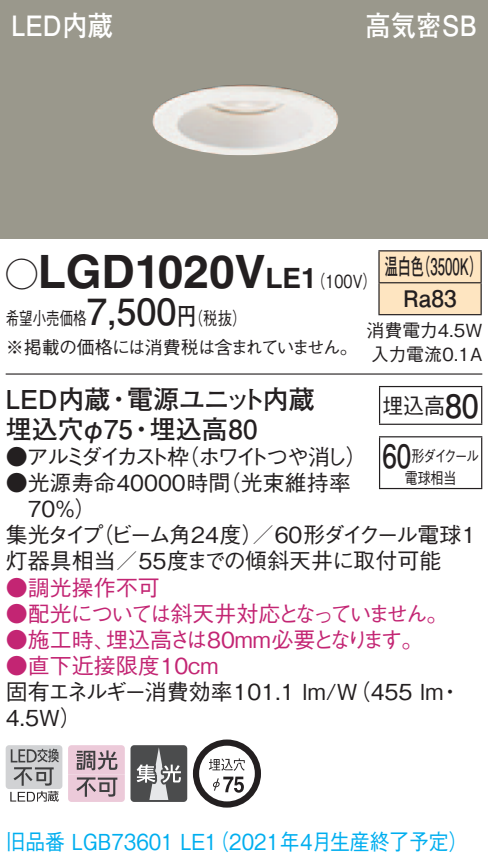
<style>
.page{position:relative;width:488px;height:860px;background:#fff}
.page>*{position:absolute;margin:0;border:0;box-sizing:border-box;transform-origin:0 0}
.t1{font:700 46px "Helvetica LT Std";color:#231f20}
.t2{font:700 36px "Futo Go B101 Pro";color:#231f20}
.t3{font:700 32px "Futo Go B101 Pro";color:#231f20;scale:.95 1}
.t4{font:700 32px "Futo Go B101 Pro";color:#231f20;scale:.81 1}
.t5{font:700 28px "Futo Go B101 Pro";color:#fff;scale:.9 1}
.t6{font:700 28px "Helvetica LT Std";color:#231f20}
.t7{font:700 26px "Futo Go B101 Pro";color:#231f20}
.t8{font:700 26px "Futo Go B101 Pro";letter-spacing:-.05em;color:#231f20}
.t9{font:700 22.8px/32px "Futo Go B101 Pro";color:#231f20;scale:.58 1}
.t10{font:500 22px/26px "Gothic BBB Pro";color:#231f20}
.t11{font:500 22px/26px "Gothic BBB Pro";letter-spacing:-.095em;color:#c32573}
.t12{font:500 22px "Gothic BBB Pro";color:#00aeef;scale:.9 1}
.t13{font:500 22px "Gothic BBB Pro";color:#c32573}
.t14{font:500 22px "Gothic BBB Pro";letter-spacing:-.065em;color:#231f20}
.t15{font:500 22px "Gothic BBB Pro";letter-spacing:-.15em;color:#231f20}
.t16{font:500 22px "Gothic BBB Pro";letter-spacing:-.18em;color:#231f20}
.t17{font:500 22px "Gothic BBB Pro";letter-spacing:-.04em;color:#231f20}
.t18{font:500 22px "Gothic BBB Pro";color:#231f20;scale:.95 1}
.t19{font:500 18px/28px "Gothic BBB Pro";letter-spacing:-.04em;color:#231f20;scale:.75 1}
.t20{font:500 18px/24px "Gothic BBB Pro";color:#231f20}
.t21{font:500 18px "Gothic BBB Pro";color:#231f20;scale:.8 1}
.t22{font:500 16px "Gothic BBB Pro";letter-spacing:-.11em;color:#231f20;scale:.81 1}
.s1{font-family:"Ford Classification 1";font-weight:400;font-size:32px}
.s2{font-family:"Futo Go B101 Pro";font-weight:700;font-size:24px}
.s3{font-size:46px}
.s4{font-family:"Helvetica LT Std";font-weight:700;font-size:28px}
</style>
<div class="page">
<div style="left:0;top:0;width:488px;height:238px;background:#9a988c"></div>
<img style="left:152px;top:85px;width:186px;height:70px">
<div style="left:6px;top:744px;width:56px;height:44px;background:#d1d2d4;border-radius:3px"></div>
<svg style="left:10px;top:748px;width:49px;height:53px"></svg>
<svg style="left:68px;top:745px;width:57px;height:56px;background:#c9aeba"></svg>
<svg style="left:133px;top:747px;width:51px;height:51px;background:#777879"></svg>
<div style="left:130px;top:744px;width:57px;height:57px;border:2px solid #4b4c4d;border-radius:3px"></div>
<svg style="left:193px;top:739px;width:68px;height:68px"></svg>
<hr style="left:6px;top:373px;width:476px;height:1px;background:#231f20">
<div style="left:379px;top:251px;width:101px;height:63px;background:#fee5c1"></div>
<hr style="left:378px;top:250px;width:103px;height:1px;background:#231f20">
<hr style="left:378px;top:251px;width:1px;height:31px;background:#231f20">
<hr style="left:480px;top:251px;width:1px;height:31px;background:#231f20">
<hr style="left:378px;top:282px;width:103px;height:1px;background:#231f20">
<hr style="left:378px;top:283px;width:1px;height:31px;background:#231f20">
<hr style="left:480px;top:283px;width:1px;height:31px;background:#231f20">
<hr style="left:378px;top:314px;width:103px;height:1px;background:#231f20">
<hr style="left:379px;top:387px;width:1px;height:36px;background:#231f20">
<hr style="left:379px;top:385px;width:103px;height:2px;background:#231f20">
<hr style="left:481px;top:387px;width:1px;height:36px;background:#231f20">
<hr style="left:379px;top:423px;width:103px;height:2px;background:#231f20">
<hr style="left:379px;top:437px;width:1px;height:50px;background:#231f20">
<hr style="left:379px;top:436px;width:103px;height:1px;background:#231f20">
<hr style="left:481px;top:437px;width:1px;height:50px;background:#231f20">
<hr style="left:379px;top:487px;width:103px;height:2px;background:#231f20">
<p class="t5" style="left:11px;top:3px;width:114px">LED内蔵</p>
<p class="t5" style="left:365px;top:3px;width:125px">高気密SB</p>
<h1 class="t1" style="left:6px;top:243px;width:230px"><span class="s1">A</span>LGD1020</h1>
<p class="t21" style="left:177px;top:304px;width:88px">（<span class="s2">円</span>税抜(</p>
<p class="t6" style="left:235px;top:261px;width:68px"><span class="s3">V</span>LE</p>
<p class="t9" style="left:417px;top:248px;width:115px">（3500 (K</p>
<p class="t9" style="left:403px;top:248px;width:94px;text-indent:-19px">温白色<br>Ra83</p>
<p class="t21" style="left:301px;top:266px;width:96px">（<span class="s4">1</span> 100 (V</p>
<h2 class="t2" style="left:87px;top:283px;width:91px">7,500</h2>
<p class="t19" style="left:6px;top:302px;width:471px">希望小売価格<br>※掲載の価格には消費税は含まれていません。</p>
<p class="t8" style="left:127px;top:378px;width:189px">電源ユニット内蔵</p>
<p class="t20" style="left:366px;top:315px;width:117px">消費電力4.5W入力電流0.1A</p>
<p class="t7" style="left:6px;top:378px;width:106px">LED内蔵</p>
<h3 class="t3" style="left:445px;top:379px;width:37px">80</h3>
<p class="t18" style="left:382px;top:387px;width:67px">埋込高</p>
<p class="t22" style="left:411px;top:442px;width:85px">形ダイクール</p>
<p class="t7" style="left:106px;top:378px;width:27px">・</p>
<p class="t7" style="left:150px;top:408px;width:109px">埋込高80</p>
<p class="t7" style="left:6px;top:408px;width:129px">埋込穴φ75</p>
<p class="t7" style="left:128px;top:408px;width:27px">・</p>
<h3 class="t4" style="left:382px;top:430px;width:37px">60</h3>
<p class="t22" style="left:404px;top:464px;width:65px">電球相当</p>
<p class="t15" style="left:177px;top:439px;width:191px">（ホワイトつや消し(</p>
<p class="t16" style="left:6px;top:439px;width:185px">●アルミダイカスト枠</p>
<p class="t10" style="left:219px;top:467px;width:133px">（光束維持率</p>
<p class="t10" style="left:28px;top:467px;width:204px;text-indent:-22px">●光源寿命40000時間<br>70％(</p>
<p class="t17" style="left:92px;top:517px;width:173px">（ビーム角24度）</p>
<p class="t10" style="left:6px;top:519px;width:437px">集光タイプ<br>灯器具相当／55度までの傾斜天井に取付可能</p>
<p class="t13" style="left:6px;top:569px;width:155px">●調光操作不可</p>
<p class="t11" style="left:106px;top:597px;width:344px;text-indent:-100px">●配光については斜天井対応となっていません。埋込高さは80mm必要となります。</p>
<p class="t14" style="left:252px;top:517px;width:225px">／60形ダイクール電球1</p>
<p class="t13" style="left:6px;top:621px;width:112px">●施工時、</p>
<p class="t13" style="left:6px;top:647px;width:214px">●直下近接限度10cm</p>
<p class="t10" style="left:6px;top:675px;width:439px">固有エネルギー消費効率101.1 lm （W/ 455 lm<br>4.5W(</p>
<p class="t10" style="left:439px;top:675px;width:23px">・</p>
<p class="t12" style="left:6px;top:823px;width:515px">旧品番 LGB73601 LE （1 2021年4月生産終了予定(</p>
</div>
